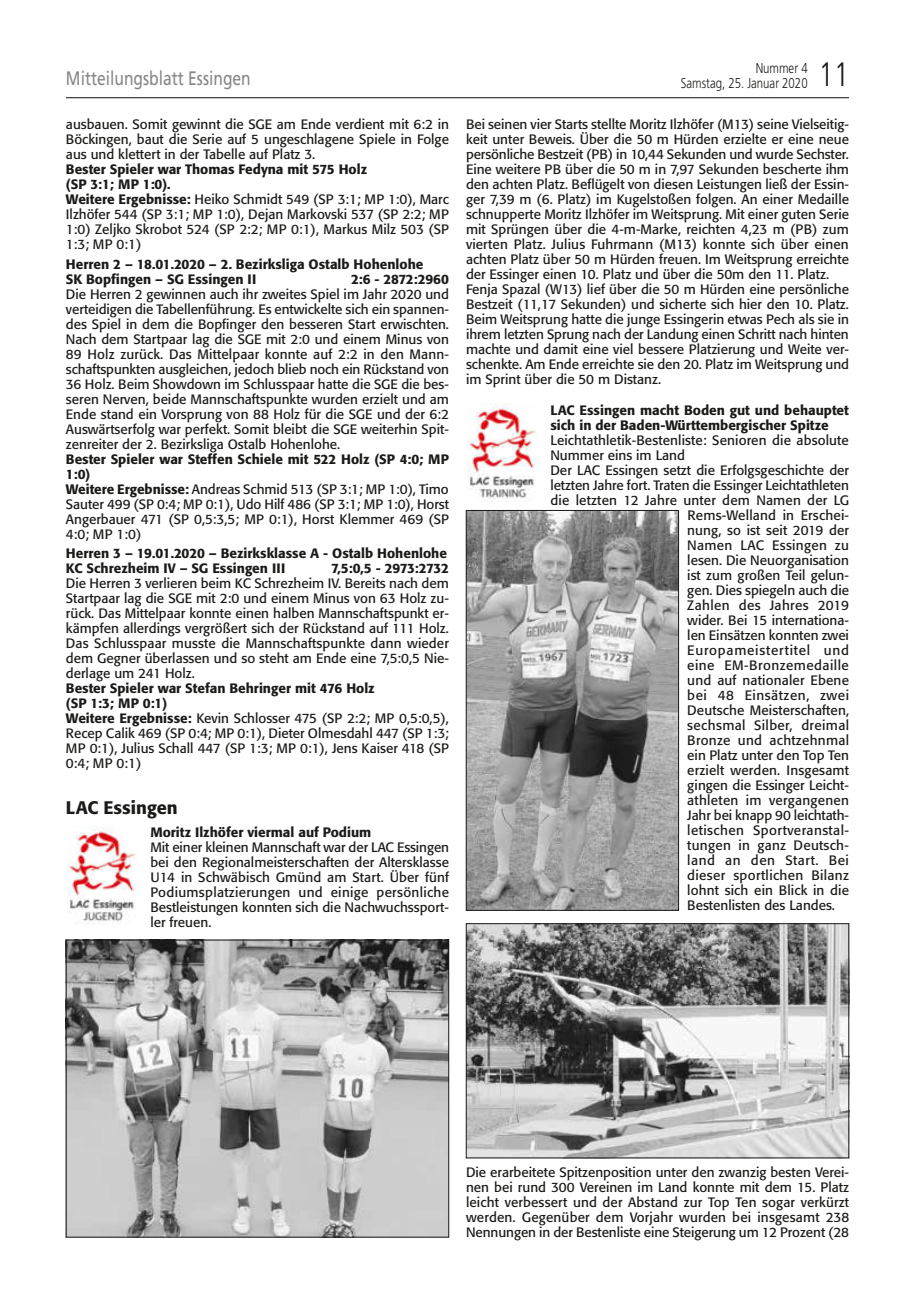
<style>
.page{position:relative;width:915px;height:1297px;background:#fff}
.page>*{position:absolute;margin:0;border:0;box-sizing:border-box;transform-origin:0 0}
.t1{font:300 33.75px "Frutiger";color:#1a1a18;scale:.8 1}
.t2{font:19.5px "Frutiger";color:#868786;scale:.8 1}
.t3{font:500 18px "Formata";color:#1a1a18}
.t4{font:300 14.25px "Frutiger";color:#1a1a18;scale:.8 1}
.t5{font:13.5px/15px "Formata";color:#1a1a18;text-align:justify}
.t6{font:500 13.5px/15px "Formata";color:#1a1a18}
.t7{font:13.5px "Formata";letter-spacing:.025em;color:#1a1a18}
.t8{font:13.5px "Formata";letter-spacing:.02em;color:#1a1a18}
.t9{font:13.5px "Formata";letter-spacing:.03em;color:#1a1a18}
.t10{font:13.5px "Formata";letter-spacing:.035em;color:#1a1a18}
.t11{font:13.5px "Formata";letter-spacing:.055em;color:#1a1a18}
.t12{font:13.5px "Formata";letter-spacing:.04em;color:#1a1a18}
.t13{font:500 13.5px "Formata";letter-spacing:-.04em;color:#1a1a18}
.t14{font:500 13.5px "Formata";letter-spacing:-.02em;color:#1a1a18}
.s1{font-weight:500}
</style>
<div class="page">
<hr style="left:66px;top:97px;width:782px;height:1px;background:#1a1a18">
<img style="left:67px;top:827px;width:69px;height:97px">
<img style="left:68px;top:942px;width:379px;height:293px">
<div style="left:66px;top:940px;width:383px;height:297px;border:1px solid #1a1a18"></div>
<img style="left:467px;top:404px;width:69px;height:97px">
<img style="left:468px;top:512px;width:208px;height:396px">
<div style="left:466px;top:510px;width:212px;height:400px;border:1px solid #1a1a18"></div>
<img style="left:468px;top:925px;width:378px;height:231px">
<div style="left:466px;top:923px;width:382px;height:235px;border:1px solid #1a1a18"></div>
<p class="t4" style="left:755px;top:60px;width:66px">Nummer 4</p>
<h2 class="t2" style="left:66px;top:66px;width:232px">Mitteilungsblatt Essingen</h2>
<p class="t4" style="left:680px;top:75px;width:160px">Samstag, 25. Januar 2020</p>
<h1 class="t1" style="left:818px;top:55px;width:39px">11</h1>
<p class="t5" style="left:66px;top:116px;width:384px">ausbauen. Somit gewinnt die SGE am Ende verdient mit 6:2 in Böckingen, baut die Serie auf 5 ungeschlagene Spiele in Folge aus und klettert in der Tabelle auf Platz 3.</p>
<p class="t5" style="left:66px;top:161px;width:384px;text-align:left"><span class="s1">Bester Spieler war Thomas Fedyna mit 575 Holz<br>(SP 3:1; MP 1:0).<br>Weitere Ergebnisse:</span> Heiko Schmidt 549 (SP 3:1; MP 1:0), Marc Ilzhöfer 544 (SP 3:1; MP 1:0), Dejan Markovski 537 (SP 2:2; MP 1:0) Zeljko Skrobot 524 (SP 2:2; MP 0:1), Markus Milz 503 (SP 1:3; MP 0:1)</p>
<p class="t6" style="left:66px;top:256px;width:359px">Herren 2 – 18.01.2020 – 2. Bezirksliga Ostalb Hohenlohe<br>SK Bopfingen – SG Essingen II</p>
<p class="t14" style="left:351px;top:270px;width:99px">2:6 - 2872:2960</p>
<p class="t5" style="left:66px;top:286px;width:384px">Die Herren 2 gewinnen auch ihr zweites Spiel im Jahr 2020 und verteidigen die Tabellenführung. Es entwickelte sich ein spannen&shy;des Spiel in dem die Bopfinger den besseren Start erwischten.<br>Nach dem Startpaar lag die SGE mit 2:0 und einem Minus von 89 Holz zurück. Das Mittelpaar konnte auf 2:2 in den Mann&shy;schaftspunkten ausgleichen, jedoch blieb noch ein Rückstand von 36 Holz. Beim Showdown im Schlusspaar hatte die SGE die bes&shy;seren Nerven, beide Mannschaftspunkte wurden erzielt und am Ende stand ein Vorsprung von 88 Holz für die SGE und der 6:2<br>Auswärtserfolg war perfekt. Somit bleibt die SGE weiterhin Spit&shy;zenreiter der 2. Bezirksliga Ostalb Hohenlohe.</p>
<p class="t5" style="left:66px;top:451px;width:384px;text-align:left"><span class="s1">Bester Spieler war Steffen Schiele mit 522 Holz (SP 4:0; MP 1:0)<br>Weitere Ergebnisse:</span> Andreas Schmid 513 (SP 3:1; MP 1:0), Timo Sauter 499 (SP 0:4; MP 0:1), Udo Hilf 486 (SP 3:1; MP 1:0), Horst Angerbauer 471 (SP 0,5:3,5; MP 0:1), Horst Klemmer 469 (SP 4:0; MP 1:0)</p>
<p class="t6" style="left:66px;top:546px;width:382px">Herren 3 – 19.01.2020 – Bezirksklasse A - Ostalb Hohenlohe<br>KC Schrezheim IV – SG Essingen III</p>
<p class="t13" style="left:331px;top:560px;width:119px">7,5:0,5 - 2973:2732</p>
<p class="t5" style="left:66px;top:576px;width:384px">Die Herren 3 verlieren beim KC Schrezheim IV. Bereits nach dem Startpaar lag die SGE mit 2:0 und einem Minus von 63 Holz zu&shy;rück. Das Mittelpaar konnte einen halben Mannschaftspunkt er&shy;kämpfen allerdings vergrößert sich der Rückstand auf 111 Holz.<br>Das Schlusspaar musste die Mannschaftspunkte dann wieder dem Gegner überlassen und so steht am Ende eine 7,5:0,5 Nie&shy;derlage um 241 Holz.</p>
<p class="t5" style="left:66px;top:681px;width:384px;text-align:left"><span class="s1">Bester Spieler war Stefan Behringer mit 476 Holz<br>(SP 1:3; MP 0:1)<br>Weitere Ergebnisse:</span> Kevin Schlosser 475 (SP 2:2; MP 0,5:0,5), Recep Calik 469 (SP 0:4; MP 0:1), Dieter Olmesdahl 447 (SP 1:3; MP 0:1), Julius Schall 447 (SP 1:3; MP 0:1), Jens Kaiser 418 (SP 0:4; MP 0:1)</p>
<h3 class="t3" style="left:66px;top:796px;width:113px">LAC Essingen</h3>
<p class="t6" style="left:150px;top:825px;width:222px">Moritz Ilzhöfer viermal auf Podium</p>
<p class="t5" style="left:150px;top:840px;width:300px">Mit einer kleinen Mannschaft war der LAC Essingen bei den Regionalmeisterschaften der Altersklasse U14 in Schwäbisch Gmünd am Start. Über fünf Podiumsplatzierungen und einige persönliche Bestleistungen konnten sich die Nachwuchssport&shy;ler freuen.</p>
<p class="t5" style="left:466px;top:116px;width:384px;text-align:left">Bei seinen vier Starts stellte Moritz Ilzhöfer (M13) seine Vielseitig&shy;keit unter Beweis. Über die 50 m Hürden erzielte er eine neue persönliche Bestzeit (PB) in 10,44 Sekunden und wurde Sechster.<br>Eine weitere PB über die 50 m in 7,97 Sekunden bescherte ihm den achten Platz. Beflügelt von diesen Leistungen ließ der Essin&shy;ger 7,39 m (6. Platz) im Kugelstoßen folgen. An einer Medaille schnupperte Moritz Ilzhöfer im Weitsprung. Mit einer guten Serie mit Sprüngen über die 4-m-Marke, reichten 4,23 m (PB) zum vierten Platz. Julius Fuhrmann (M13) konnte sich über einen achten Platz über 50 m Hürden freuen. Im Weitsprung erreichte der Essinger einen 10. Platz und über die 50m den 11. Platz.<br>Fenja Spazal (W13) lief über die 50 m Hürden eine persönliche Bestzeit (11,17 Sekunden) und sicherte sich hier den 10. Platz.<br>Beim Weitsprung hatte die junge Essingerin etwas Pech als sie in ihrem letzten Sprung nach der Landung einen Schritt nach hinten machte und damit eine viel bessere Platzierung und Weite ver&shy;schenkte. Am Ende erreichte sie den 20. Platz im Weitsprung und im Sprint über die 50 m Distanz.</p>
<p class="t6" style="left:550px;top:403px;width:300px">LAC Essingen macht Boden gut und behauptet sich in der Baden-Württembergischer Spitze</p>
<p class="t5" style="left:550px;top:433px;width:300px">Leichtathletik-Bestenliste: Senioren die absolute</p>
<p class="t5" style="left:550px;top:448px;width:136px">Nummer eins im Land</p>
<p class="t5" style="left:550px;top:463px;width:300px">Der LAC Essingen setzt die Erfolgsgeschichte der</p>
<p class="t5" style="left:550px;top:478px;width:300px">letzten Jahre fort. Traten die Essinger Leichtathleten</p>
<p class="t5" style="left:550px;top:493px;width:300px">die letzten 12 Jahre unter dem Namen der LG</p>
<p class="t5" style="left:687px;top:508px;width:163px">Rems-Welland in Erschei-</p>
<p class="t5" style="left:687px;top:523px;width:163px">nung, so ist seit 2019 der</p>
<p class="t7" style="left:687px;top:537px;width:163px">Namen LAC Essingen zu</p>
<p class="t5" style="left:687px;top:553px;width:163px">lesen. Die Neuorganisation</p>
<p class="t5" style="left:687px;top:568px;width:163px">ist zum großen Teil gelun-</p>
<p class="t5" style="left:687px;top:583px;width:163px">gen. Dies spiegeln auch die</p>
<p class="t9" style="left:687px;top:597px;width:163px">Zahlen des Jahres 2019</p>
<p class="t5" style="left:687px;top:613px;width:163px">wider. Bei 15 internationa-</p>
<p class="t5" style="left:687px;top:628px;width:163px">len Einsätzen konnten zwei</p>
<p class="t11" style="left:687px;top:642px;width:163px">Europameistertitel und</p>
<p class="t10" style="left:687px;top:657px;width:163px">eine EM-Bronzemedaille</p>
<p class="t5" style="left:687px;top:673px;width:163px">und auf nationaler Ebene</p>
<p class="t12" style="left:687px;top:687px;width:163px">bei 48 Einsätzen, zwei</p>
<p class="t5" style="left:687px;top:703px;width:163px">Deutsche Meisterschaften,</p>
<p class="t7" style="left:687px;top:717px;width:163px">sechsmal Silber, dreimal</p>
<p class="t8" style="left:687px;top:732px;width:163px">Bronze und achtzehnmal</p>
<p class="t5" style="left:687px;top:748px;width:163px">ein Platz unter den Top Ten</p>
<p class="t5" style="left:687px;top:763px;width:163px">erzielt werden. Insgesamt</p>
<p class="t5" style="left:687px;top:778px;width:163px">gingen die Essinger Leicht-</p>
<p class="t8" style="left:687px;top:792px;width:163px">athleten im vergangenen</p>
<p class="t5" style="left:687px;top:808px;width:163px">Jahr bei knapp 90 leichtath-</p>
<p class="t9" style="left:687px;top:822px;width:163px">letischen Sportveranstal-</p>
<p class="t8" style="left:687px;top:837px;width:163px">tungen in ganz Deutsch-</p>
<p class="t10" style="left:687px;top:852px;width:163px">land an den Start. Bei</p>
<p class="t7" style="left:687px;top:867px;width:163px">dieser sportlichen Bilanz</p>
<p class="t5" style="left:687px;top:883px;width:163px">lohnt sich ein Blick in die</p>
<p class="t5" style="left:687px;top:898px;width:149px">Bestenlisten des Landes.</p>
<p class="t5" style="left:466px;top:1165px;width:384px">Die erarbeitete Spitzenposition unter den zwanzig besten Verei&shy;nen bei rund 300 Vereinen im Land konnte mit dem 15. Platz leicht verbessert und der Abstand zur Top Ten sogar verkürzt werden. Gegenüber dem Vorjahr wurden bei insgesamt 238<br>Nennungen in der Bestenliste eine Steigerung um 12 Prozent (28</p>
</div>
